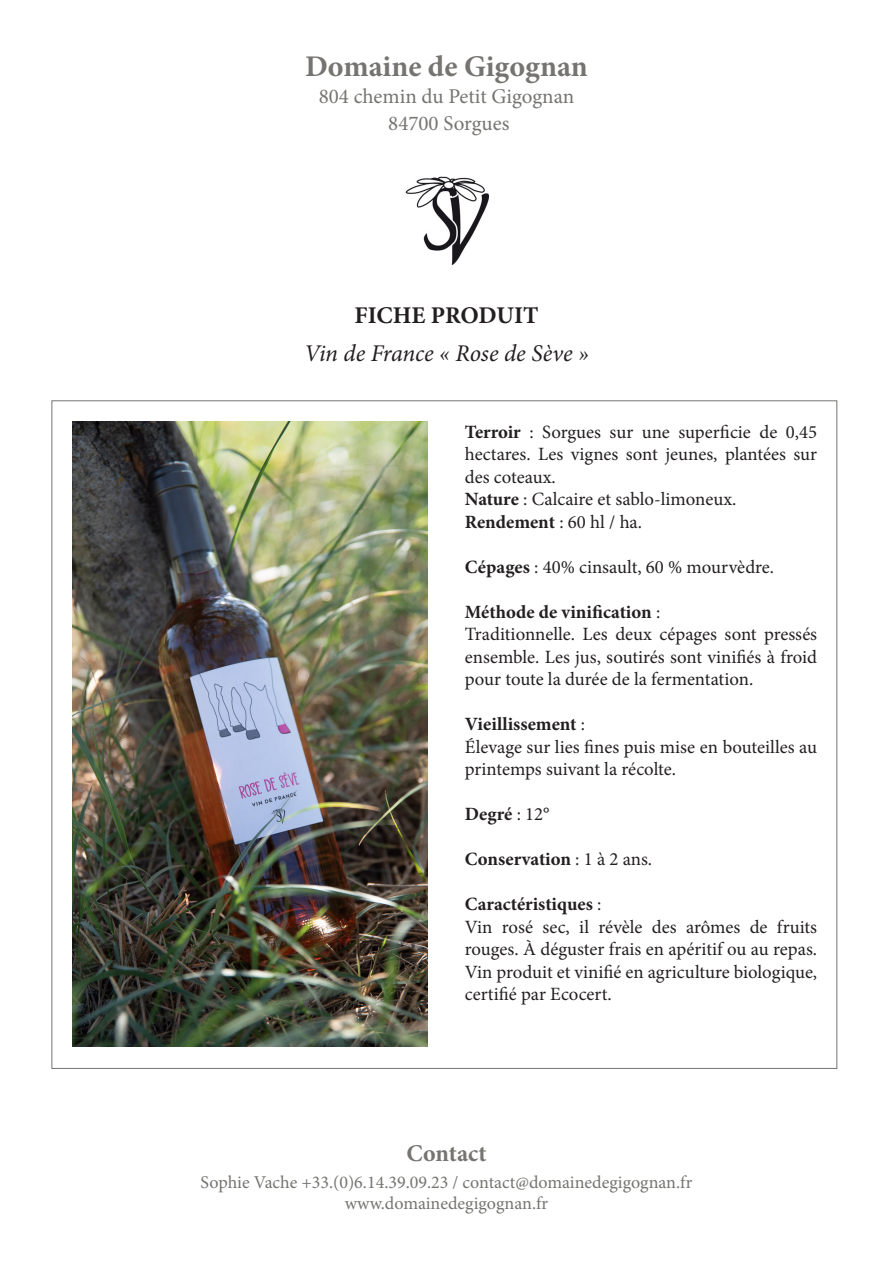
<style>
.page{position:relative;width:893px;height:1263px;background:#fff}
.page>*{position:absolute;margin:0;border:0;box-sizing:border-box;transform-origin:0 0}
.t1{font:700 30px "Minion Pro";color:#757471}
.t2{font:italic 24px "Minion Pro";letter-spacing:-.005em;color:#231f20}
.t3{font:700 24px "Minion Pro";color:#231f20}
.t4{font:700 24px "Minion Pro";color:#757471}
.t5{font:21px "Minion Pro";color:#757471}
.t6{font:18.75px/22.5px "Minion Pro";color:#231f20;text-align:justify}
.t7{font:700 18.75px "Minion Pro";color:#231f20}
.t8{font:18px "Minion Pro";color:#757471}
.s1{font-weight:700}
.s2{font-weight:400}
</style>
<div class="page">
<img style="left:72px;top:421px;width:355px;height:625px">
<img style="left:405px;top:176px;width:83px;height:89px">
<p class="t1" style="left:305px;top:45px;width:284px">Domaine de Gigognan</p>
<p class="t5" style="left:319px;top:82px;width:257px">804 chemin du Petit Gigognan</p>
<p class="t5" style="left:388px;top:109px;width:123px">84700 Sorgues</p>
<p class="t3" style="left:354px;top:298px;width:186px">FICHE PRODUIT</p>
<p class="t2" style="left:304px;top:337px;width:286px">Vin de France « Rose de Sève »</p>
<p class="t6" style="left:465px;top:421px;width:354px"><span class="s1">Terroir</span> : Sorgues sur une superficie de 0,45 hectares. Les vignes sont jeunes, plantées sur des coteaux.</p>
<p class="t6" style="left:465px;top:488px;width:273px"><span class="s1">Nature</span> : Calcaire et sablo-limoneux.</p>
<p class="t7" style="left:465px;top:509px;width:179px">Rendement <span class="s2">: 60 hl / ha.</span></p>
<p class="t6" style="left:465px;top:556px;width:311px"><span class="s1">Cépages</span> : 40% cinsault, 60 % mourvèdre.</p>
<p class="t7" style="left:465px;top:599px;width:197px">Méthode de vinification <span class="s2">:</span></p>
<p class="t6" style="left:465px;top:623px;width:354px">Traditionnelle. Les deux cépages sont pressés ensemble. Les jus, soutirés sont vinifiés à froid pour toute la durée de la fermentation.</p>
<p class="t7" style="left:465px;top:711px;width:122px">Vieillissement <span class="s2">:</span></p>
<p class="t6" style="left:465px;top:736px;width:354px">Élevage sur lies fines puis mise en bouteilles au printemps suivant la récolte.</p>
<p class="t7" style="left:465px;top:801px;width:86px">Degré <span class="s2">: 12°</span></p>
<p class="t7" style="left:465px;top:846px;width:189px">Conservation <span class="s2">: 1 à 2 ans.</span></p>
<p class="t7" style="left:465px;top:891px;width:138px">Caractéristiques <span class="s2">:</span></p>
<p class="t6" style="left:465px;top:916px;width:354px">Vin rosé sec, il révèle des arômes de fruits rouges. À déguster frais en apéritif ou au repas.<br>Vin produit et vinifié en agriculture biologique, certifié par Ecocert.</p>
<p class="t4" style="left:406px;top:1136px;width:82px">Contact</p>
<p class="t8" style="left:201px;top:1170px;width:493px">Sophie Vache +33.(0)6.14.39.09.23 / contact@domainedegigognan.fr</p>
<p class="t8" style="left:345px;top:1191px;width:205px">www.domainedegigognan.fr</p>
</div>
